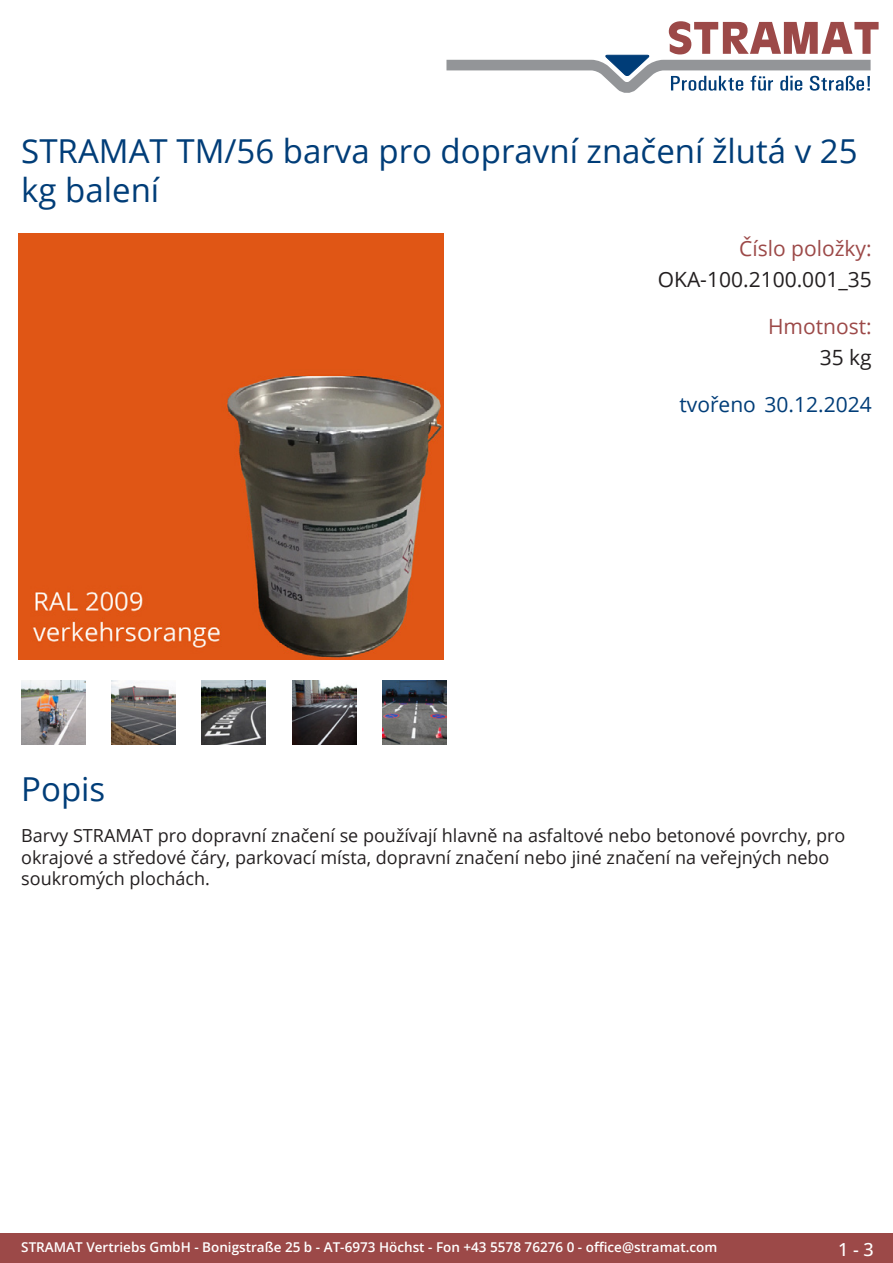
<style>
.page{position:relative;width:893px;height:1263px;background:#fff}
.page>*{position:absolute;margin:0;border:0;box-sizing:border-box;transform-origin:0 0}
.Produkttitel{font:33px/39.6px "Open Sans";color:#003d78}
.TechDaten_Inhalt{font:21px "Open Sans";color:#231f20}
.TechDaten_Überschrif{font:21px "Open Sans";color:#9c4948}
.Erstellungsdatum{font:21px "Open Sans";color:#003d78}
.Beschreibung_Text{font:18px/21.6px "Open Sans";color:#231f20}
.t1{font:500 18px "Open Sans";color:#fff}
.t2{font:600 13.5px "Open Sans";color:#fff}
</style>
<div class="page">
<div style="left:0;top:1233px;width:893px;height:30px;background:#9c4948"></div>
<svg style="left:446px;top:21px;width:433px;height:72px"></svg>
<img style="left:18px;top:234px;width:425px;height:425px">
<img style="left:21px;top:680px;width:64px;height:64px">
<img style="left:112px;top:680px;width:63px;height:64px">
<img style="left:202px;top:680px;width:64px;height:64px">
<img style="left:292px;top:680px;width:64px;height:64px">
<img style="left:383px;top:680px;width:63px;height:64px">
<p class="Produkttitel" style="left:21px;top:130px;width:838px">STRAMAT TM/56 barva pro dopravní značení žlutá v 25 kg balení</p>
<p class="TechDaten_Überschrif" style="left:739px;top:234px;width:134px">Číslo položky:</p>
<p class="TechDaten_Inhalt" style="left:658px;top:265px;width:216px">OKA-100.2100.001_35</p>
<p class="TechDaten_Überschrif" style="left:768px;top:312px;width:105px">Hmotnost:</p>
<p class="TechDaten_Inhalt" style="left:820px;top:343px;width:54px">35 kg</p>
<p class="Erstellungsdatum" style="left:679px;top:390px;width:194px">tvořeno 30.12.2024</p>
<p class="Produkttitel" style="left:21px;top:768px;width:86px">Popis</p>
<p class="Beschreibung_Text" style="left:21px;top:824px;width:826px">Barvy STRAMAT pro dopravní značení se používají hlavně na asfaltové nebo betonové povrchy, pro okrajové a středové čáry, parkovací místa, dopravní značení nebo jiné značení na veřejných nebo soukromých plochách.</p>
<p class="t2" style="left:21px;top:1238px;width:698px">STRAMAT Vertriebs GmbH - Bonigstraße 25 b - AT-6973 Höchst - Fon +43 5578 76276 0 - office@stramat.com</p>
<p class="t1" style="left:838px;top:1237px;width:37px">1 - 3</p>
</div>
